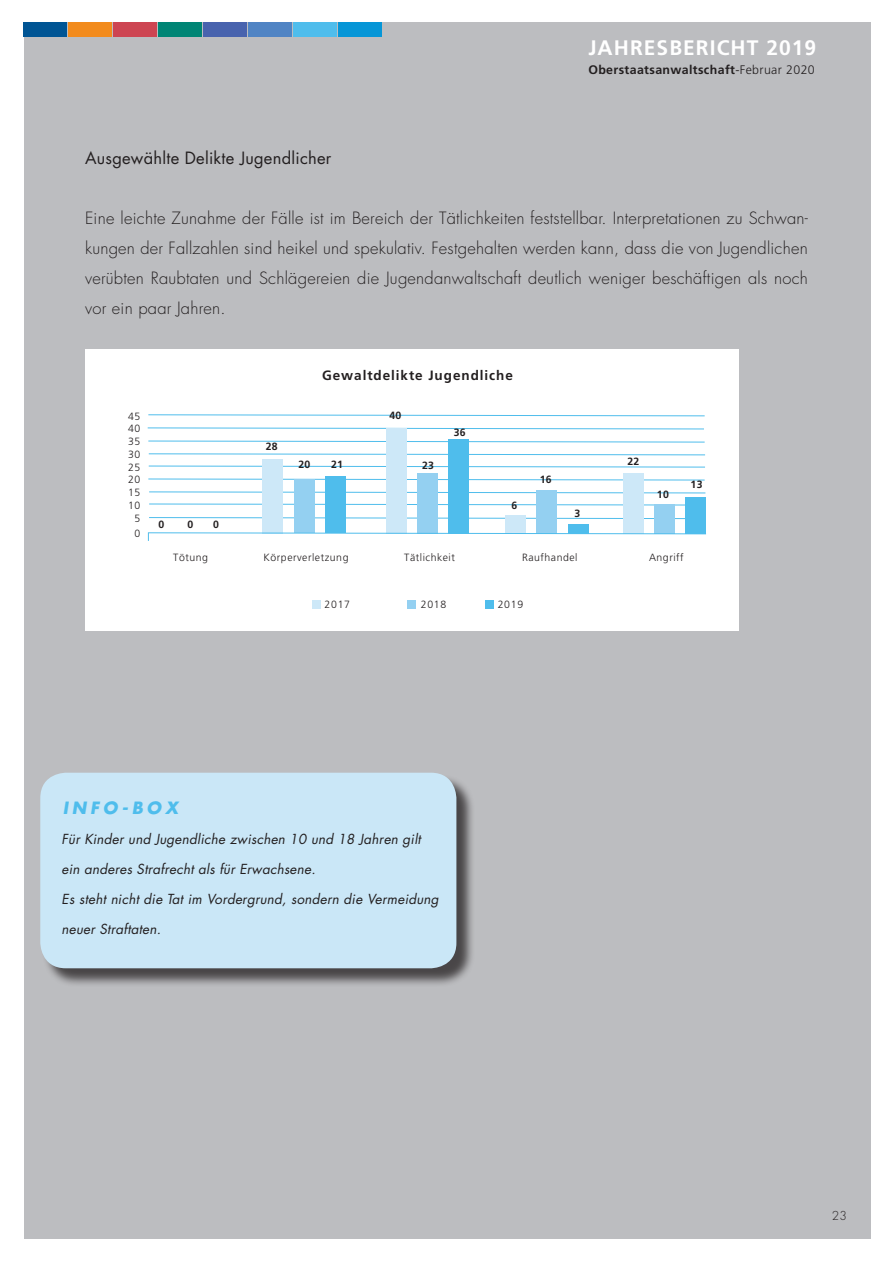
<style>
.page{position:relative;width:893px;height:1263px;background:#fff}
.page>*{position:absolute;margin:0;border:0;box-sizing:border-box;transform-origin:0 0}
.t1{font:700 21px "Frutiger";letter-spacing:.05em;color:#fff}
.t2{font:300 16.5px/30px "Futura";letter-spacing:.015em;color:#231f20;text-align:justify}
.t3{font:16.5px "Futura";letter-spacing:.015em;color:#231f20}
.t4{font:italic 700 16.5px "Futura";letter-spacing:.23em;color:#4fbdec}
.t5{font:italic 13.5px "Futura";letter-spacing:.015em;color:#231f20}
.t6{font:700 13.5px "Frutiger";letter-spacing:.07em;color:#231f20}
.t7{font:700 12.3px "Frutiger";letter-spacing:.03em;color:#231f20}
.t8{font:300 12px "Futura";color:#231f20}
.t9{font:300 10.5px "Frutiger";letter-spacing:.05em;color:#231f20}
.t10{font:700 10.5px "Frutiger";letter-spacing:.03em;color:#231f20}
.t11{font:300 10.5px/12.8px "Frutiger";letter-spacing:.07em;color:#231f20;text-align:right}
.s1{font-weight:300}
</style>
<div class="page">
<div style="left:24px;top:22px;width:847px;height:1217px;background:#bcbdc0"></div>
<div style="left:85px;top:349px;width:653px;height:281px;background:#fff"></div>
<svg style="left:148px;top:414px;width:557px;height:2px"></svg>
<svg style="left:147px;top:427px;width:557px;height:2px"></svg>
<svg style="left:148px;top:453px;width:557px;height:2px"></svg>
<svg style="left:148px;top:466px;width:557px;height:1px"></svg>
<svg style="left:149px;top:491px;width:557px;height:2px"></svg>
<svg style="left:149px;top:504px;width:537px;height:1px"></svg>
<svg style="left:149px;top:517px;width:537px;height:2px"></svg>
<div style="left:312px;top:600px;width:9px;height:9px;background:#cde8f8"></div>
<div style="left:407px;top:600px;width:8px;height:9px;background:#94d0f1"></div>
<div style="left:159px;top:22px;width:43px;height:15px;background:#008575"></div>
<div style="left:114px;top:22px;width:43px;height:15px;background:#cd4552"></div>
<div style="left:69px;top:22px;width:43px;height:15px;background:#f28b1d"></div>
<div style="left:24px;top:22px;width:43px;height:15px;background:#005594"></div>
<div style="left:204px;top:22px;width:43px;height:15px;background:#4863ae"></div>
<div style="left:249px;top:22px;width:43px;height:15px;background:#5084c4"></div>
<div style="left:293px;top:22px;width:43px;height:15px;background:#4fbdec"></div>
<div style="left:339px;top:22px;width:43px;height:15px;background:#0696d7"></div>
<svg style="left:148px;top:479px;width:557px;height:1px"></svg>
<svg style="left:148px;top:441px;width:557px;height:1px"></svg>
<div style="left:294px;top:479px;width:20px;height:54px;background:#94d0f1"></div>
<div style="left:325px;top:477px;width:20px;height:56px;background:#4fbdec"></div>
<div style="left:386px;top:428px;width:21px;height:105px;background:#cde8f8"></div>
<div style="left:418px;top:473px;width:20px;height:60px;background:#94d0f1"></div>
<div style="left:449px;top:439px;width:20px;height:94px;background:#4fbdec"></div>
<div style="left:505px;top:515px;width:20px;height:18px;background:#cde8f8"></div>
<div style="left:536px;top:490px;width:21px;height:44px;background:#94d0f1"></div>
<div style="left:568px;top:524px;width:20px;height:10px;background:#4fbdec"></div>
<div style="left:623px;top:473px;width:20px;height:61px;background:#cde8f8"></div>
<div style="left:655px;top:504px;width:20px;height:30px;background:#94d0f1"></div>
<div style="left:686px;top:497px;width:20px;height:37px;background:#4fbdec"></div>
<div style="left:263px;top:459px;width:20px;height:74px;background:#cde8f8"></div>
<svg style="left:148px;top:532px;width:558px;height:9px"></svg>
<div style="left:485px;top:600px;width:8px;height:9px;background:#4fbdec"></div>
<div style="left:42px;top:774px;width:433px;height:213px;background:#231f20;opacity:.75"></div>
<div style="left:40px;top:773px;width:416px;height:195px;background:#cae7f7;border-radius:26px"></div>
<p class="t3" style="left:85px;top:146px;width:248px">Ausgewählte Delikte Jugendlicher</p>
<p class="t1" style="left:588px;top:36px;width:229px">JAHRESBERICHT 2019</p>
<p class="t7" style="left:588px;top:62px;width:228px">Oberstaatsanwaltschaft<span class="s1">-Februar 2020</span></p>
<p class="t2" style="left:85px;top:203px;width:724px">Eine leichte Zunahme der Fälle ist im Bereich der Tätlichkeiten feststellbar. Interpretationen zu Schwan&shy;kungen der Fallzahlen sind heikel und spekulativ. Festgehalten werden kann, dass die von Jugendlichen verübten Raubtaten und Schlägereien die Jugendanwaltschaft deutlich weniger beschäftigen als noch vor ein paar Jahren.</p>
<p class="t11" style="left:128px;top:410px;width:14px">45<br>40<br>35<br>30<br>25<br>20<br>15<br>10<br>5</p>
<p class="t9" style="left:135px;top:528px;width:7px">0</p>
<p class="t6" style="left:322px;top:367px;width:192px">Gewaltdelikte Jugendliche</p>
<p class="t10" style="left:158px;top:518px;width:7px">0</p>
<p class="t10" style="left:188px;top:518px;width:7px">0</p>
<p class="t10" style="left:213px;top:518px;width:7px">0</p>
<p class="t10" style="left:266px;top:440px;width:13px">28</p>
<p class="t10" style="left:298px;top:458px;width:13px">20</p>
<p class="t10" style="left:331px;top:458px;width:13px">21</p>
<p class="t10" style="left:389px;top:409px;width:13px">40</p>
<p class="t10" style="left:422px;top:459px;width:13px">23</p>
<p class="t10" style="left:454px;top:426px;width:13px">36</p>
<p class="t10" style="left:511px;top:499px;width:7px">6</p>
<p class="t10" style="left:540px;top:473px;width:13px">16</p>
<p class="t10" style="left:574px;top:507px;width:7px">3</p>
<p class="t10" style="left:627px;top:455px;width:13px">22</p>
<p class="t10" style="left:657px;top:488px;width:13px">10</p>
<p class="t10" style="left:691px;top:478px;width:13px">13</p>
<p class="t9" style="left:173px;top:551px;width:36px">Tötung</p>
<p class="t9" style="left:264px;top:551px;width:86px">Körperverletzung</p>
<p class="t9" style="left:404px;top:552px;width:52px">Tätlichkeit</p>
<p class="t9" style="left:522px;top:551px;width:57px">Raufhandel</p>
<p class="t9" style="left:649px;top:552px;width:36px">Angriff</p>
<p class="t9" style="left:324px;top:599px;width:27px">2017</p>
<p class="t9" style="left:421px;top:599px;width:27px">2018</p>
<p class="t9" style="left:498px;top:599px;width:27px">2019</p>
<p class="t4" style="left:63px;top:797px;width:117px">INFO-BOX</p>
<p class="t5" style="left:62px;top:830px;width:361px">Für Kinder und Jugendliche zwischen 10 und 18 Jahren gilt</p>
<p class="t5" style="left:62px;top:860px;width:255px">ein anderes Strafrecht als für Erwachsene.</p>
<p class="t5" style="left:62px;top:890px;width:379px">Es steht nicht die Tat im Vordergrund, sondern die Vermeidung</p>
<p class="t5" style="left:62px;top:920px;width:101px">neuer Straftaten.</p>
<p class="t8" style="left:832px;top:1207px;width:17px">23</p>
</div>
